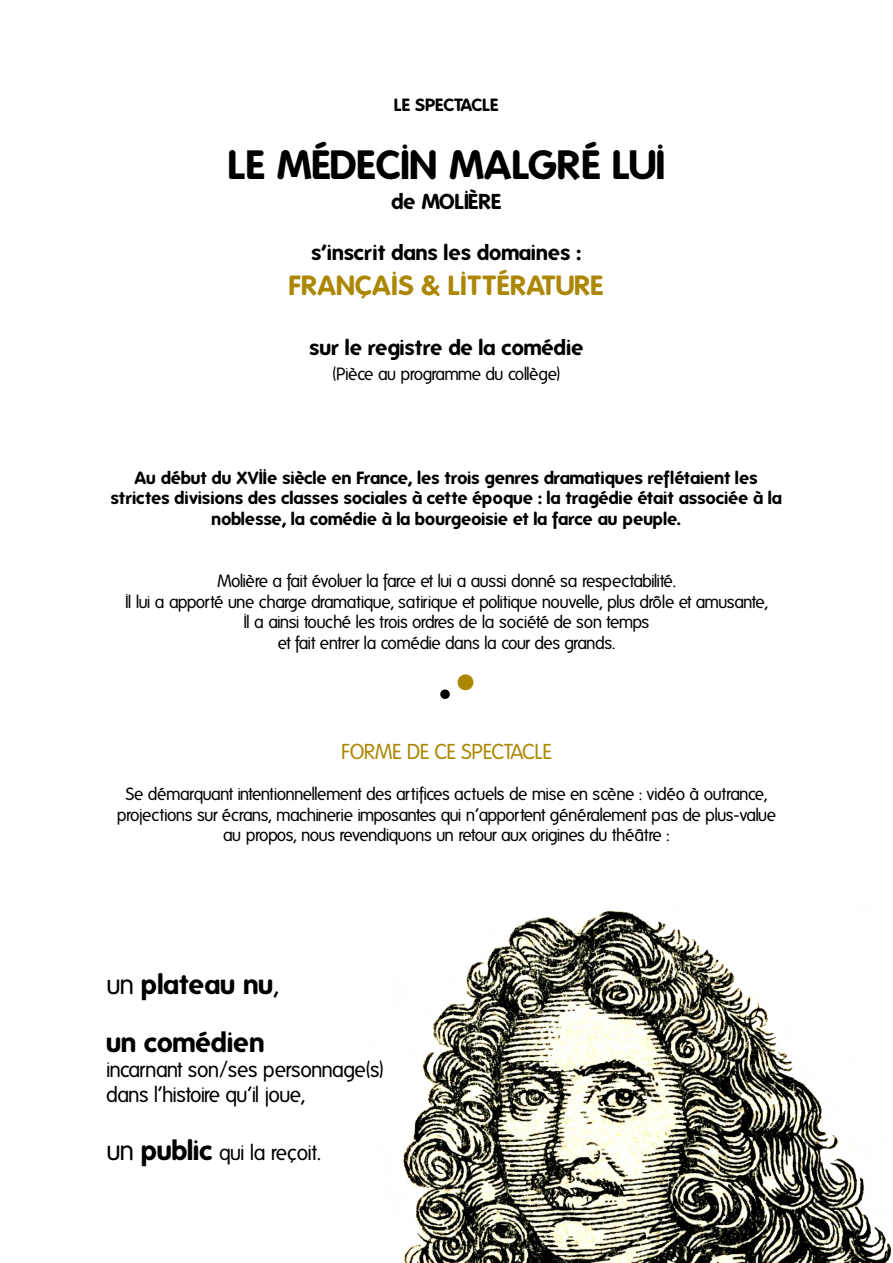
<style>
.page{position:relative;width:893px;height:1263px;background:#fff}
.page>*{position:absolute;margin:0;border:0;box-sizing:border-box;transform-origin:0 0}
.t1{font:90px "Folks";color:#ac8704}
.t2{font:54px "Folks";color:#000}
.t3{font:700 39.75px "Folks";color:#000}
.t4{font:700 27px/57.6px "Folks";color:#000}
.t5{font:700 27px "Folks";color:#ac8704}
.t6{font:21px/25.2px "Folks";letter-spacing:-.035em;color:#000}
.t7{font:700 21px "Folks";color:#000}
.t8{font:21px "Folks";letter-spacing:-.03em;color:#ac8704}
.t9{font:17.25px/20.7px "Folks";letter-spacing:-.035em;color:#000;text-align:center}
.t10{font:700 17.25px/20.7px "Folks";color:#000;text-align:center}
.s1{font-weight:400}
.s2{font-size:27px}
.s3{font-weight:700;font-size:27px}
</style>
<div class="page">
<img style="left:402px;top:911px;width:490px;height:352px">
<p class="t10" style="left:394px;top:94px;width:106px">LE SPECTACLE</p>
<h3 class="t3" style="left:228px;top:142px;width:438px">LE MÉDECIN MALGRÉ LUI</h3>
<p class="t7" style="left:391px;top:189px;width:112px">de MOLIÈRE</p>
<p class="t7" style="left:312px;top:240px;width:271px">s’inscrit dans les domaines :</p>
<h3 class="t5" style="left:289px;top:269px;width:316px">FRANÇAIS &amp; LITTÉRATURE</h3>
<p class="t7" style="left:309px;top:335px;width:276px">sur le registre de la comédie</p>
<p class="t9" style="left:332px;top:364px;width:230px">(Pièce au programme du collège)</p>
<p class="t10" style="left:111px;top:467px;width:673px">Au début du XVIIe siècle en France, les trois genres dramatiques reflétaient les strictes divisions des classes sociales à cette époque : la tragédie était associée à la noblesse, la comédie à la bourgeoisie et la farce au peuple.</p>
<p class="t9" style="left:125px;top:571px;width:644px">Molière a fait évoluer la farce et lui a aussi donné sa respectabilité.<br>Il lui a apporté une charge dramatique, satirique et politique nouvelle, plus drôle et amusante, Il a ainsi touché les trois ordres de la société de son temps<br>et fait entrer la comédie dans la cour des grands.</p>
<h2 class="t2" style="left:440px;top:665px;width:15px">•</h2>
<h1 class="t1" style="left:457px;top:634px;width:24px">•</h1>
<p class="t8" style="left:341px;top:740px;width:212px">FORME DE CE SPECTACLE</p>
<p class="t9" style="left:117px;top:784px;width:661px">Se démarquant intentionnellement des artifices actuels de mise en scène : vidéo à outrance, projections sur écrans, machinerie imposantes qui n’apportent généralement pas de plus-value au propos, nous revendiquons un retour aux origines du théâtre :</p>
<h3 class="t4" style="left:106px;top:956px;width:174px"><span class="s1">un</span> plateau nu<span class="s1">, </span>un comédien</h3>
<p class="t6" style="left:106px;top:1057px;width:279px">incarnant son/ses personnage(s) dans l’histoire qu’il joue,</p>
<p class="t6" style="left:106px;top:1140px;width:216px"><span class="s2">un</span> <span class="s3">public</span> qui la reçoit.</p>
</div>
